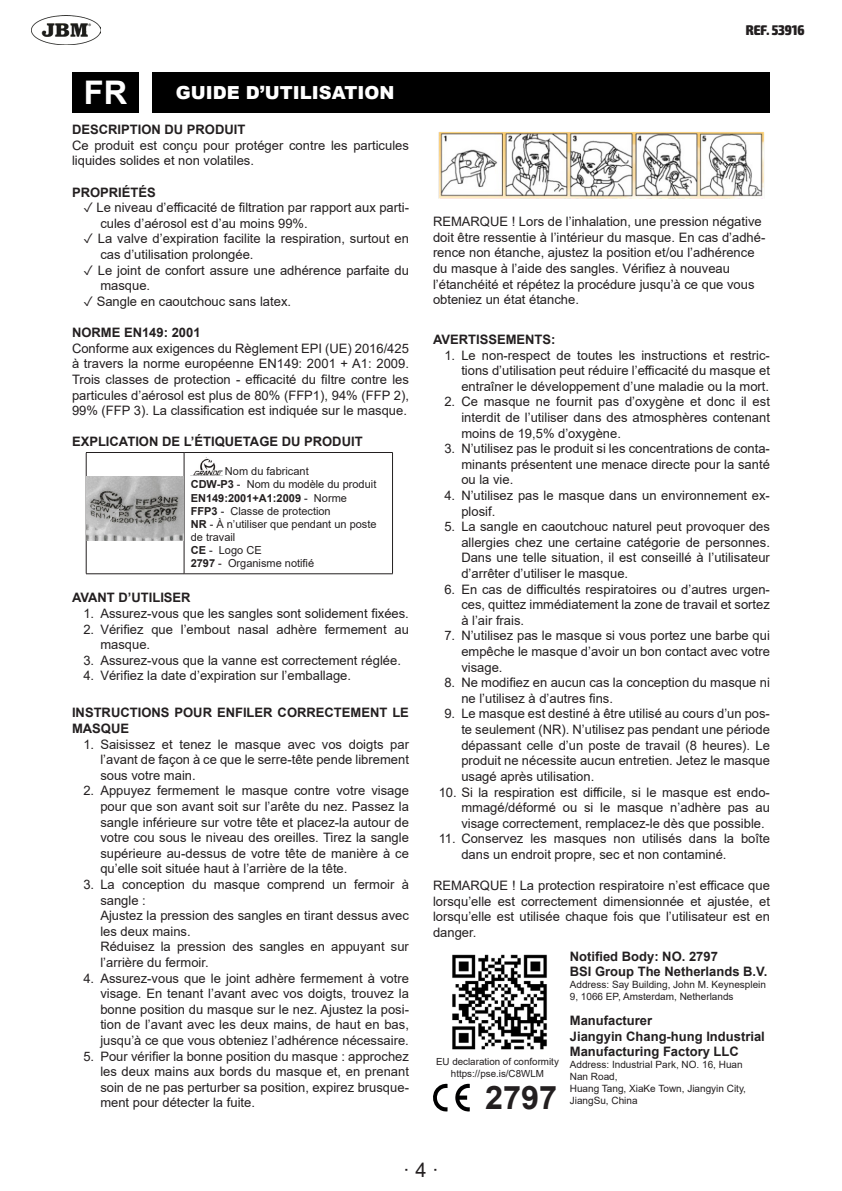
<style>
.page{position:relative;width:842px;height:1191px;background:#fff}
.page>*{position:absolute;margin:0;border:0;box-sizing:border-box;transform-origin:0 0}
.t1{font:700 32.6px "Arial";color:#fff}
.Estilo_de_párrafo_3{font:700 32.4px "Arial";color:#231f20}
.t2{font:20px "Arial";color:#231f20}
.t3{font:900 18px "Arial";color:#fff}
.t4{font:900 condensed 14px "Exo 2";color:#231f20}
.Estilo_de_párrafo_3-2{font:13px/15.6px "Arial";color:#231f20;text-align:justify}
.Estilo_de_párrafo_3-3{font:700 13px/15.6px "Arial";color:#231f20}
.Paràgraf{font:11px/13.2px "Arial";color:#231f20}
.Paràgraf-2{font:700 11px "Arial";color:#231f20}
.Estilo_de_párrafo_3-4{font:10px/12px "Arial";color:#231f20}
.Estilo_de_párrafo_3-5{font:9.8px "Arial";color:#231f20}
.s1{font-weight:700}
.s2{font-weight:400}
</style>
<div class="page">
<img style="left:32px;top:16px;width:69px;height:28px">
<div style="left:72px;top:72px;width:67px;height:41px;background:#000"></div>
<div style="left:153px;top:72px;width:617px;height:41px;background:#000"></div>
<img style="left:438px;top:132px;width:327px;height:67px">
<hr style="left:86px;top:452px;width:98px;height:1px;background:#231f20">
<hr style="left:86px;top:453px;width:1px;height:120px;background:#231f20">
<hr style="left:184px;top:452px;width:209px;height:1px;background:#231f20">
<hr style="left:184px;top:453px;width:1px;height:120px;background:#231f20">
<hr style="left:392px;top:453px;width:1px;height:120px;background:#231f20">
<hr style="left:86px;top:573px;width:98px;height:1px;background:#231f20">
<hr style="left:184px;top:573px;width:209px;height:1px;background:#231f20">
<img style="left:86px;top:477px;width:98px;height:64px">
<img style="left:193px;top:457px;width:29px;height:18px">
<svg style="left:433px;top:1083px;width:37px;height:28px"></svg>
<img style="left:452px;top:954px;width:95px;height:96px">
<p class="t1" style="left:84px;top:69px;width:45px">FR</p>
<p class="t3" style="left:176px;top:80px;width:220px">GUIDE D’UTILISATION</p>
<p class="Estilo_de_párrafo_3-3" style="left:72px;top:122px;width:175px">DESCRIPTION DU PRODUIT</p>
<p class="Estilo_de_párrafo_3-2" style="left:72px;top:137px;width:338px">Ce produit est conçu pour protéger contre les particules liquides solides et non volatiles.</p>
<p class="Estilo_de_párrafo_3-3" style="left:72px;top:184px;width:85px">PROPRIÉTÉS</p>
<p class="Estilo_de_párrafo_3-2" style="left:100px;top:200px;width:310px;text-indent:-17px">✓ Le niveau d’efficacité de filtration par rapport aux parti&shy;cules d’aérosol est d’au moins 99%.</p>
<p class="Estilo_de_párrafo_3-2" style="left:100px;top:231px;width:310px;text-indent:-17px">✓ La valve d’expiration facilite la respiration, surtout en cas d’utilisation prolongée.</p>
<p class="Estilo_de_párrafo_3-2" style="left:100px;top:262px;width:310px;text-indent:-17px">✓ Le joint de confort assure une adhérence parfaite du masque.</p>
<p class="Estilo_de_párrafo_3-2" style="left:83px;top:293px;width:209px">✓ Sangle en caoutchouc sans latex.</p>
<p class="Estilo_de_párrafo_3-3" style="left:72px;top:325px;width:130px">NORME EN149: 2001</p>
<p class="Estilo_de_párrafo_3-2" style="left:72px;top:340px;width:338px">Conforme aux exigences du Règlement EPI (UE) 2016/425 à travers la norme européenne EN149: 2001 + A1: 2009.<br>Trois classes de protection - efficacité du filtre contre les particules d’aérosol est plus de 80% (FFP1), 94% (FFP 2), 99% (FFP 3). La classification est indiquée sur le masque.</p>
<p class="Estilo_de_párrafo_3-3" style="left:72px;top:434px;width:292px">EXPLICATION DE L’ÉTIQUETAGE DU PRODUIT</p>
<p class="Paràgraf" style="left:225px;top:465px;width:85px">Nom du fabricant</p>
<p class="Paràgraf" style="left:191px;top:478px;width:187px"><span class="s1">CDW-P3</span> - Nom du modèle du produit</p>
<p class="Paràgraf-2" style="left:191px;top:490px;width:158px">EN149:2001+A1:2009 <span class="s2">- Norme</span></p>
<p class="Paràgraf" style="left:191px;top:504px;width:141px"><span class="s1">FFP3</span> - Classe de protection</p>
<p class="Paràgraf" style="left:191px;top:517px;width:187px"><span class="s1">NR</span> - À n’utiliser que pendant un poste de travail</p>
<p class="Paràgraf" style="left:191px;top:543px;width:72px"><span class="s1">CE</span> - Logo CE</p>
<p class="Paràgraf" style="left:191px;top:556px;width:125px"><span class="s1">2797</span> - Organisme notifié</p>
<p class="Estilo_de_párrafo_3-3" style="left:72px;top:590px;width:120px">AVANT D’UTILISER</p>
<p class="Estilo_de_párrafo_3-2" style="left:83px;top:605px;width:327px">1. Assurez-vous que les sangles sont solidement fixées.</p>
<p class="Estilo_de_párrafo_3-2" style="left:100px;top:621px;width:310px;text-indent:-17px">2. Vérifiez que l’embout nasal adhère fermement au masque.</p>
<p class="Estilo_de_párrafo_3-2" style="left:83px;top:652px;width:319px">3. Assurez-vous que la vanne est correctement réglée.</p>
<p class="Estilo_de_párrafo_3-2" style="left:83px;top:668px;width:269px">4. Vérifiez la date d’expiration sur l’emballage.</p>
<p class="Estilo_de_párrafo_3-3" style="left:72px;top:705px;width:338px">INSTRUCTIONS POUR ENFILER CORRECTEMENT LE<br>MASQUE</p>
<p class="Estilo_de_párrafo_3-2" style="left:100px;top:736px;width:310px;text-indent:-17px">1. Saisissez et tenez le masque avec vos doigts par l’avant de façon à ce que le serre-tête pende librement sous votre main.</p>
<p class="Estilo_de_párrafo_3-2" style="left:100px;top:783px;width:310px;text-indent:-17px">2. Appuyez fermement le masque contre votre visage pour que son avant soit sur l’arête du nez. Passez la sangle inférieure sur votre tête et placez-la autour de votre cou sous le niveau des oreilles. Tirez la sangle supérieure au-dessus de votre tête de manière à ce qu’elle soit située haut à l’arrière de la tête.</p>
<p class="Estilo_de_párrafo_3-2" style="left:100px;top:876px;width:310px;text-indent:-17px">3. La conception du masque comprend un fermoir à sangle :</p>
<p class="Estilo_de_párrafo_3-2" style="left:100px;top:907px;width:310px">Ajustez la pression des sangles en tirant dessus avec les deux mains.</p>
<p class="Estilo_de_párrafo_3-2" style="left:100px;top:939px;width:310px">Réduisez la pression des sangles en appuyant sur l’arrière du fermoir.</p>
<p class="Estilo_de_párrafo_3-2" style="left:100px;top:970px;width:310px;text-indent:-17px">4. Assurez-vous que le joint adhère fermement à votre visage. En tenant l’avant avec vos doigts, trouvez la bonne position du masque sur le nez. Ajustez la posi&shy;tion de l’avant avec les deux mains, de haut en bas, jusqu’à ce que vous obteniez l’adhérence nécessaire.</p>
<p class="Estilo_de_párrafo_3-2" style="left:100px;top:1048px;width:310px;text-indent:-17px">5. Pour vérifier la bonne position du masque : approchez les deux mains aux bords du masque et, en prenant soin de ne pas perturber sa position, expirez brusque&shy;ment pour détecter la fuite.</p>
<p class="t4" style="left:746px;top:21px;width:60px">REF. 53916</p>
<p class="Estilo_de_párrafo_3-2" style="left:433px;top:214px;width:334px;text-align:left">REMARQUE ! Lors de l’inhalation, une pression négative doit être ressentie à l’intérieur du masque. En cas d’adhé&shy;rence non étanche, ajustez la position et/ou l’adhérence du masque à l’aide des sangles. Vérifiez à nouveau l’étanchéité et répétez la procédure jusqu’à ce que vous obteniez un état étanche.</p>
<p class="Estilo_de_párrafo_3-3" style="left:433px;top:332px;width:124px">AVERTISSEMENTS:</p>
<p class="Estilo_de_párrafo_3-2" style="left:461px;top:347px;width:310px;text-indent:-17px">1. Le non-respect de toutes les instructions et restric&shy;tions d’utilisation peut réduire l’efficacité du masque et entraîner le développement d’une maladie ou la mort.</p>
<p class="Estilo_de_párrafo_3-2" style="left:461px;top:394px;width:310px;text-indent:-17px">2. Ce masque ne fournit pas d’oxygène et donc il est interdit de l’utiliser dans des atmosphères contenant moins de 19,5% d’oxygène.</p>
<p class="Estilo_de_párrafo_3-2" style="left:461px;top:441px;width:310px;text-indent:-17px">3. N’utilisez pas le produit si les concentrations de conta&shy;minants présentent une menace directe pour la santé ou la vie.</p>
<p class="Estilo_de_párrafo_3-2" style="left:461px;top:487px;width:310px;text-indent:-17px">4. N’utilisez pas le masque dans un environnement ex&shy;plosif.</p>
<p class="Estilo_de_párrafo_3-2" style="left:461px;top:519px;width:310px;text-indent:-17px">5. La sangle en caoutchouc naturel peut provoquer des allergies chez une certaine catégorie de personnes.<br>Dans une telle situation, il est conseillé à l’utilisateur d’arrêter d’utiliser le masque.</p>
<p class="Estilo_de_párrafo_3-2" style="left:461px;top:581px;width:310px;text-indent:-17px">6. En cas de difficultés respiratoires ou d’autres urgen&shy;ces, quittez immédiatement la zone de travail et sortez à l’air frais.</p>
<p class="Estilo_de_párrafo_3-2" style="left:461px;top:628px;width:310px;text-indent:-17px">7. N’utilisez pas le masque si vous portez une barbe qui empêche le masque d’avoir un bon contact avec votre visage.</p>
<p class="Estilo_de_párrafo_3-2" style="left:461px;top:675px;width:310px;text-indent:-17px">8. Ne modifiez en aucun cas la conception du masque ni ne l’utilisez à d’autres fins.</p>
<p class="Estilo_de_párrafo_3-2" style="left:461px;top:706px;width:310px;text-indent:-17px">9. Le masque est destiné à être utilisé au cours d’un pos&shy;te seulement (NR). N’utilisez pas pendant une période dépassant celle d’un poste de travail (8 heures). Le produit ne nécessite aucun entretien. Jetez le masque usagé après utilisation.</p>
<p class="Estilo_de_párrafo_3-2" style="left:461px;top:784px;width:310px;text-indent:-23px">10. Si la respiration est difficile, si le masque est endo&shy;mmagé/déformé ou si le masque n’adhère pas au visage correctement, remplacez-le dès que possible.</p>
<p class="Estilo_de_párrafo_3-2" style="left:461px;top:831px;width:310px;text-indent:-23px">11. Conservez les masques non utilisés dans la boîte dans un endroit propre, sec et non contaminé.</p>
<p class="Estilo_de_párrafo_3-2" style="left:433px;top:877px;width:338px">REMARQUE ! La protection respiratoire n’est efficace que lorsqu’elle est correctement dimensionnée et ajustée, et lorsqu’elle est utilisée chaque fois que l’utilisateur est en danger.</p>
<p class="Estilo_de_párrafo_3-3" style="left:570px;top:948px;width:150px">Notified Body: NO. 2797</p>
<p class="Estilo_de_párrafo_3-3" style="left:570px;top:964px;width:199px">BSI Group The Netherlands B.V.</p>
<p class="Estilo_de_párrafo_3-4" style="left:570px;top:979px;width:198px">Address: Say Building, John M. Keynesplein</p>
<p class="Estilo_de_párrafo_3-4" style="left:570px;top:991px;width:165px">9, 1066 EP, Amsterdam, Netherlands</p>
<p class="Estilo_de_párrafo_3-3" style="left:570px;top:1012px;width:84px">Manufacturer</p>
<p class="Estilo_de_párrafo_3-3" style="left:570px;top:1028px;width:197px">Jiangyin Chang-hung Industrial</p>
<p class="Estilo_de_párrafo_3-3" style="left:570px;top:1044px;width:171px">Manufacturing Factory LLC</p>
<p class="Estilo_de_párrafo_3-4" style="left:570px;top:1058px;width:174px">Address: Industrial Park, NO. 16, Huan<br>Nan Road,</p>
<p class="Estilo_de_párrafo_3-4" style="left:570px;top:1082px;width:178px">Huang Tang, XiaKe Town, Jiangyin City,</p>
<p class="Estilo_de_párrafo_3-5" style="left:436px;top:1054px;width:124px">EU declaration of conformity</p>
<p class="Estilo_de_párrafo_3-5" style="left:451px;top:1066px;width:95px">https://pse.is/C8WLM</p>
<p class="Estilo_de_párrafo_3" style="left:485px;top:1075px;width:74px">2797</p>
<p class="Estilo_de_párrafo_3-4" style="left:570px;top:1094px;width:69px">JiangSu, China</p>
<h3 class="t2" style="left:403px;top:1156px;width:37px">· 4 ·</h3>
</div>
